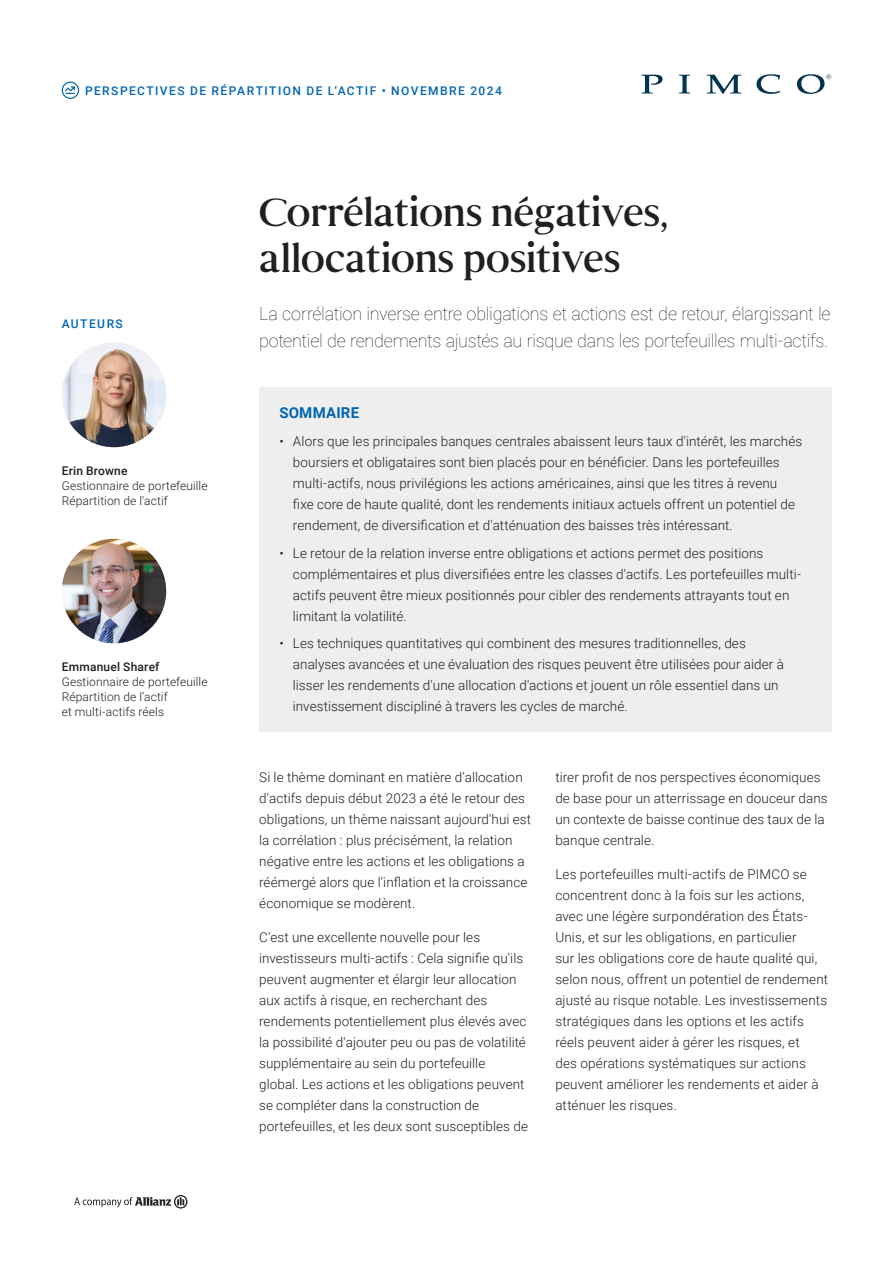
<style>
.page{position:relative;width:893px;height:1263px;background:#fff}
.page>*{position:absolute;margin:0;border:0;box-sizing:border-box;transform-origin:0 0}
.Headline_Sen_R_26_31{font:39px/46.5px "Senhan";letter-spacing:-.015em;color:#231f20}
.Intro_copy_Rob_Th_12_18{font:100 18px/27px "Roboto";letter-spacing:-.015em;color:#231f20}
.Subhead_Rob_B_10_14{font:700 15px "Roboto";letter-spacing:.015em;color:#0165b1}
.Body_Copy_Rob_L_9_14{font:300 13.5px/21px "Roboto";letter-spacing:.005em;color:#231f20}
.Author_Title_Rob_L_8_10{font:300 12px/15px "Roboto";letter-spacing:.01em;color:#231f20}
.Eyebrow_Rob_M_8_11{font:500 12px "Roboto";letter-spacing:.12em;color:#0165b1}
.Author_Name_Rob_M_8_10{font:500 12px "Roboto";letter-spacing:.015em;color:#231f20}
</style>
<div class="page">
<svg style="left:74px;top:1195px;width:113px;height:13px"></svg>
<img style="left:62px;top:539px;width:104px;height:104px;border-radius:52px">
<img style="left:62px;top:343px;width:104px;height:104px;border-radius:52px">
<div style="left:259px;top:387px;width:572px;height:345px;background:#eeeeef"></div>
<svg style="left:62px;top:82px;width:17px;height:17px"></svg>
<svg style="left:641px;top:75px;width:22px;height:19px"></svg>
<svg style="left:679px;top:75px;width:11px;height:19px"></svg>
<svg style="left:707px;top:75px;width:34px;height:19px"></svg>
<svg style="left:756px;top:74px;width:24px;height:20px"></svg>
<svg style="left:797px;top:74px;width:34px;height:20px"></svg>
<p class="Eyebrow_Rob_M_8_11" style="left:85px;top:82px;width:418px">PERSPECTIVES DE RÉPARTITION DE L’ACTIF • NOVEMBRE 2024</p>
<p class="Eyebrow_Rob_M_8_11" style="left:62px;top:315px;width:63px">AUTEURS</p>
<p class="Author_Name_Rob_M_8_10" style="left:62px;top:463px;width:67px">Erin Browne</p>
<p class="Author_Title_Rob_L_8_10" style="left:62px;top:478px;width:147px">Gestionnaire de portefeuille</p>
<p class="Author_Title_Rob_L_8_10" style="left:62px;top:493px;width:108px">Répartition de l'actif</p>
<p class="Author_Name_Rob_M_8_10" style="left:62px;top:659px;width:99px">Emmanuel Sharef</p>
<p class="Author_Title_Rob_L_8_10" style="left:62px;top:674px;width:147px">Gestionnaire de portefeuille</p>
<p class="Author_Title_Rob_L_8_10" style="left:62px;top:689px;width:107px">Répartition de l’actif et multi-actifs réels</p>
<p class="Headline_Sen_R_26_31" style="left:259px;top:190px;width:410px">Corrélations négatives, allocations positives</p>
<p class="Intro_copy_Rob_Th_12_18" style="left:259px;top:299px;width:573px">La corrélation inverse entre obligations et actions est de retour, élargissant le potentiel de rendements ajustés au risque dans les portefeuilles multi-actifs.</p>
<p class="Subhead_Rob_B_10_14" style="left:279px;top:402px;width:81px">SOMMAIRE</p>
<p class="Body_Copy_Rob_L_9_14" style="left:293px;top:430px;width:511px;text-indent:-14px">• Alors que les principales banques centrales abaissent leurs taux d'intérêt, les marchés boursiers et obligataires sont bien placés pour en bénéficier. Dans les portefeuilles multi-actifs, nous privilégions les actions américaines, ainsi que les titres à revenu<br>fixe core de haute qualité, dont les rendements initiaux actuels offrent un potentiel de rendement, de diversification et d'atténuation des baisses très intéressant.</p>
<p class="Body_Copy_Rob_L_9_14" style="left:293px;top:542px;width:510px;text-indent:-14px">• Le retour de la relation inverse entre obligations et actions permet des positions complémentaires et plus diversifiées entre les classes d'actifs. Les portefeuilles multi&shy;actifs peuvent être mieux positionnés pour cibler des rendements attrayants tout en limitant la volatilité.</p>
<p class="Body_Copy_Rob_L_9_14" style="left:293px;top:633px;width:493px;text-indent:-14px">• Les techniques quantitatives qui combinent des mesures traditionnelles, des analyses avancées et une évaluation des risques peuvent être utilisées pour aider à lisser les rendements d'une allocation d'actions et jouent un rôle essentiel dans un investissement discipliné à travers les cycles de marché.</p>
<p class="Body_Copy_Rob_L_9_14" style="left:259px;top:766px;width:273px">Si le thème dominant en matière d'allocation d'actifs depuis début 2023 a été le retour des obligations, un thème naissant aujourd'hui est la corrélation : plus précisément, la relation négative entre les actions et les obligations a réémergé alors que l'inflation et la croissance économique se modèrent.</p>
<p class="Body_Copy_Rob_L_9_14" style="left:259px;top:926px;width:270px">C'est une excellente nouvelle pour les investisseurs multi-actifs : Cela signifie qu'ils peuvent augmenter et élargir leur allocation aux actifs à risque, en recherchant des rendements potentiellement plus élevés avec la possibilité d'ajouter peu ou pas de volatilité supplémentaire au sein du portefeuille global. Les actions et les obligations peuvent se compléter dans la construction de portefeuilles, et les deux sont susceptibles de</p>
<p class="Body_Copy_Rob_L_9_14" style="left:555px;top:766px;width:274px">tirer profit de nos perspectives économiques de base pour un atterrissage en douceur dans un contexte de baisse continue des taux de la banque centrale.</p>
<p class="Body_Copy_Rob_L_9_14" style="left:555px;top:863px;width:274px">Les portefeuilles multi-actifs de PIMCO se concentrent donc à la fois sur les actions, avec une légère surpondération des États-Unis, et sur les obligations, en particulier<br>sur les obligations core de haute qualité qui, selon nous, offrent un potentiel de rendement ajusté au risque notable. Les investissements stratégiques dans les options et les actifs réels peuvent aider à gérer les risques, et<br>des opérations systématiques sur actions peuvent améliorer les rendements et aider à atténuer les risques.</p>
</div>
